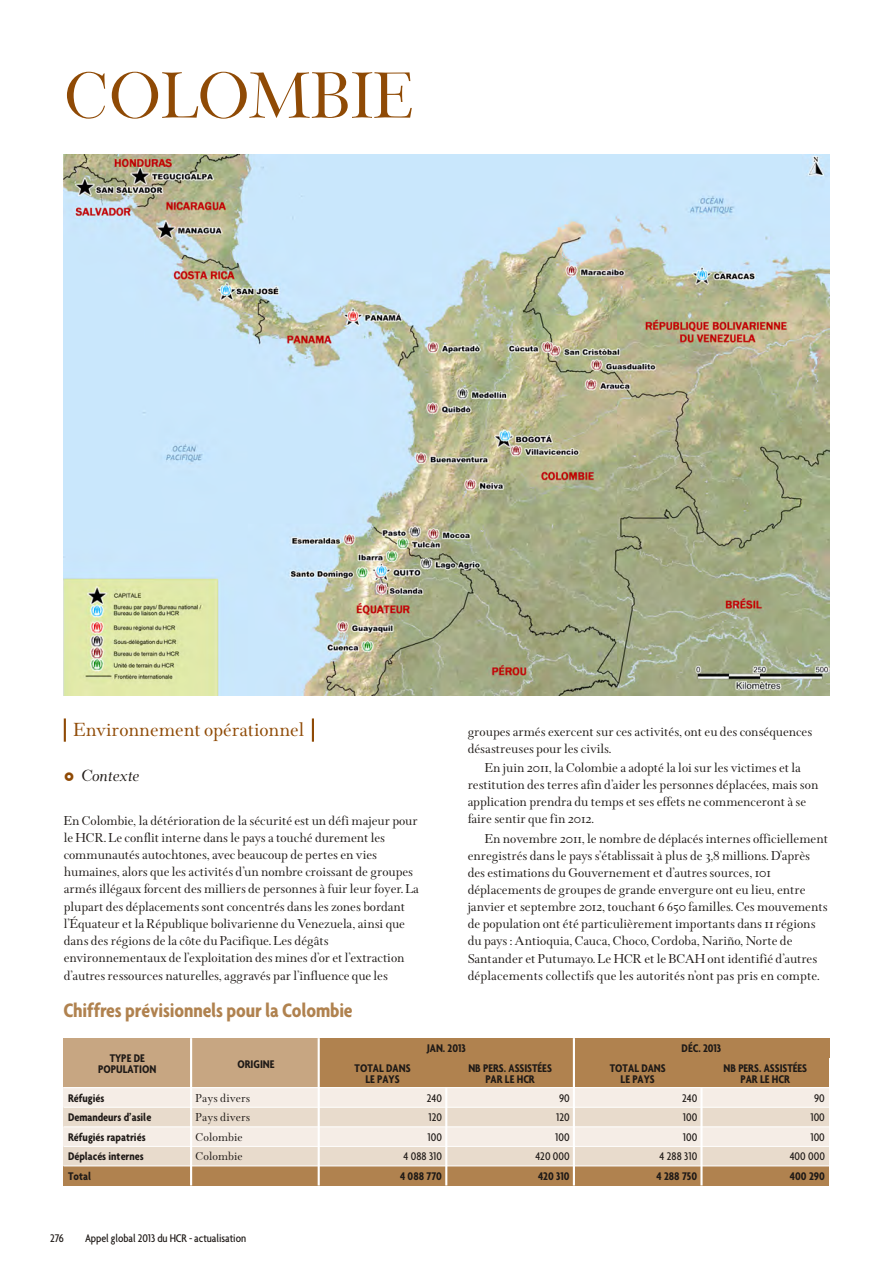
<style>
.page{position:relative;width:894px;height:1263px;background:#fff}
.page>*{position:absolute;margin:0;border:0;box-sizing:border-box;transform-origin:0 0}
.t1{font:72px "Wessex Roman Titling";letter-spacing:-.015em;color:#8f4a05}
.t2{font:700 condensed 21px "Agenda";letter-spacing:-.005em;color:#b0824f}
.t3{font:21px "Wessex";letter-spacing:-.005em;color:#8f4a05}
.t4{font:italic 18px "Wessex";letter-spacing:-.005em;color:#1f1a17}
.t5{font:14.25px/17.1px "Wessex";letter-spacing:-.005em;color:#1f1a17}
.t6{font:12.75px "Wessex";color:#1f1a17}
.t7{font:700 condensed 12px/11.4px "Agenda";color:#1f1a17;text-align:center}
.t8{font:500 condensed 12px "Agenda";color:#1f1a17}
</style>
<div class="page">
<hr style="left:64px;top:718px;width:2px;height:24px;background:#8f4a05">
<hr style="left:312px;top:718px;width:2px;height:24px;background:#8f4a05">
<img style="left:64px;top:154px;width:765px;height:541px">
<div style="left:64px;top:1038px;width:127px;height:50px;background:#c7a682"></div>
<div style="left:191px;top:1038px;width:128px;height:50px;background:#c7a682"></div>
<div style="left:319px;top:1038px;width:255px;height:19px;background:#b0824f"></div>
<div style="left:574px;top:1038px;width:255px;height:19px;background:#b0824f"></div>
<div style="left:319px;top:1057px;width:127px;height:31px;background:#b0824f"></div>
<div style="left:446px;top:1057px;width:128px;height:31px;background:#b0824f"></div>
<div style="left:574px;top:1057px;width:128px;height:31px;background:#b0824f"></div>
<div style="left:702px;top:1057px;width:127px;height:31px;background:#b0824f"></div>
<div style="left:64px;top:1088px;width:127px;height:19px;background:#f5ede6"></div>
<div style="left:191px;top:1088px;width:128px;height:19px;background:#f5ede6"></div>
<div style="left:319px;top:1088px;width:127px;height:19px;background:#f5ede6"></div>
<div style="left:446px;top:1088px;width:128px;height:19px;background:#f5ede6"></div>
<div style="left:574px;top:1088px;width:128px;height:19px;background:#f5ede6"></div>
<div style="left:702px;top:1088px;width:127px;height:19px;background:#f5ede6"></div>
<div style="left:64px;top:1107px;width:127px;height:20px;background:#e8dbcc"></div>
<div style="left:191px;top:1107px;width:128px;height:20px;background:#e8dbcc"></div>
<div style="left:319px;top:1107px;width:127px;height:20px;background:#e8dbcc"></div>
<div style="left:446px;top:1107px;width:128px;height:20px;background:#e8dbcc"></div>
<div style="left:574px;top:1107px;width:128px;height:20px;background:#e8dbcc"></div>
<div style="left:702px;top:1107px;width:127px;height:20px;background:#e8dbcc"></div>
<div style="left:64px;top:1127px;width:127px;height:19px;background:#f5ede6"></div>
<div style="left:191px;top:1127px;width:128px;height:19px;background:#f5ede6"></div>
<div style="left:319px;top:1127px;width:127px;height:19px;background:#f5ede6"></div>
<div style="left:446px;top:1127px;width:128px;height:19px;background:#f5ede6"></div>
<div style="left:574px;top:1127px;width:128px;height:19px;background:#f5ede6"></div>
<div style="left:702px;top:1127px;width:127px;height:19px;background:#f5ede6"></div>
<div style="left:64px;top:1146px;width:127px;height:20px;background:#e8dbcc"></div>
<div style="left:191px;top:1146px;width:128px;height:20px;background:#e8dbcc"></div>
<div style="left:319px;top:1146px;width:127px;height:20px;background:#e8dbcc"></div>
<div style="left:446px;top:1146px;width:128px;height:20px;background:#e8dbcc"></div>
<div style="left:574px;top:1146px;width:128px;height:20px;background:#e8dbcc"></div>
<div style="left:702px;top:1146px;width:127px;height:20px;background:#e8dbcc"></div>
<div style="left:64px;top:1166px;width:127px;height:20px;background:#b0824f"></div>
<div style="left:191px;top:1166px;width:128px;height:20px;background:#b0824f"></div>
<div style="left:319px;top:1166px;width:127px;height:20px;background:#b0824f"></div>
<div style="left:446px;top:1166px;width:128px;height:20px;background:#b0824f"></div>
<div style="left:574px;top:1166px;width:128px;height:20px;background:#b0824f"></div>
<div style="left:702px;top:1166px;width:127px;height:20px;background:#b0824f"></div>
<hr style="left:64px;top:1087px;width:382px;height:1px;background:#fff">
<hr style="left:446px;top:1087px;width:128px;height:1px;background:#fff">
<hr style="left:574px;top:1087px;width:128px;height:1px;background:#fff">
<hr style="left:702px;top:1087px;width:127px;height:1px;background:#fff">
<hr style="left:64px;top:1107px;width:765px;height:1px;background:#fff">
<hr style="left:64px;top:1126px;width:765px;height:1px;background:#fff">
<hr style="left:64px;top:1146px;width:765px;height:1px;background:#fff">
<hr style="left:64px;top:1166px;width:765px;height:1px;background:#fff">
<hr style="left:190px;top:1038px;width:2px;height:148px;background:#fff">
<hr style="left:318px;top:1038px;width:2px;height:148px;background:#fff">
<hr style="left:445px;top:1087px;width:2px;height:99px;background:#fff">
<hr style="left:573px;top:1038px;width:2px;height:148px;background:#fff">
<hr style="left:700px;top:1087px;width:3px;height:99px;background:#fff">
<h1 class="t1" style="left:64px;top:63px;width:351px">COLOMBIE</h1>
<h2 class="t3" style="left:74px;top:721px;width:232px">Environnement opérationnel</h2>
<p class="t4" style="left:81px;top:767px;width:60px">Contexte</p>
<p class="t5" style="left:64px;top:812px;width:357px">En Colombie, la détérioration de la sécurité est un défi majeur pour le HCR. Le conflit interne dans le pays a touché durement les communautés autochtones, avec beaucoup de pertes en vies humaines, alors que les activités d’un nombre croissant de groupes armés illégaux forcent des milliers de personnes à fuir leur foyer. La plupart des déplacements sont concentrés dans les zones bordant l’Équateur et la République bolivarienne du Venezuela, ainsi que dans des régions de la côte du Pacifique. Les dégâts environnementaux de l’exploitation des mines d’or et l’extraction d’autres ressources naturelles, aggravés par l’influence que les</p>
<p class="t5" style="left:468px;top:723px;width:346px">groupes armés exercent sur ces activités, ont eu des conséquences désastreuses pour les civils.</p>
<p class="t5" style="left:468px;top:760px;width:352px;text-indent:17px">En juin 2011, la Colombie a adopté la loi sur les victimes et la restitution des terres afin d’aider les personnes déplacées, mais son application prendra du temps et ses effets ne commenceront à se faire sentir que fin 2012.</p>
<p class="t5" style="left:468px;top:831px;width:362px;text-indent:17px">En novembre 2011, le nombre de déplacés internes officiellement enregistrés dans le pays s’établissait à plus de 3,8 millions. D’après des estimations du Gouvernement et d’autres sources, 101 déplacements de groupes de grande envergure ont eu lieu, entre janvier et septembre 2012, touchant 6 650 familles. Ces mouvements de population ont été particulièrement importants dans 11 régions du pays : Antioquia, Cauca, Choco, Cordoba, Nariño, Norte de Santander et Putumayo. Le HCR et le BCAH ont identifié d’autres déplacements collectifs que les autorités n’ont pas pris en compte.</p>
<h2 class="t2" style="left:64px;top:1001px;width:291px">Chiffres prévisionnels pour la Colombie</h2>
<p class="t7" style="left:98px;top:1053px;width:60px">TYPE DE<br>POPULATION</p>
<p class="t7" style="left:237px;top:1059px;width:39px">ORIGINE</p>
<p class="t7" style="left:427px;top:1043px;width:41px">JAN. 2013</p>
<p class="t7" style="left:682px;top:1043px;width:41px">DÉC. 2013</p>
<p class="t7" style="left:355px;top:1063px;width:58px">TOTAL DANS<br>LE PAYS</p>
<p class="t7" style="left:468px;top:1063px;width:85px">NB PERS. ASSISTÉES<br>PAR LE HCR</p>
<p class="t7" style="left:610px;top:1063px;width:58px">TOTAL DANS<br>LE PAYS</p>
<p class="t7" style="left:724px;top:1063px;width:85px">NB PERS. ASSISTÉES<br>PAR LE HCR</p>
<p class="t7" style="left:68px;top:1093px;width:38px">Réfugiés</p>
<p class="t6" style="left:196px;top:1092px;width:56px">Pays di vers</p>
<p class="t8" style="left:427px;top:1092px;width:17px">240</p>
<p class="t8" style="left:559px;top:1092px;width:12px">90</p>
<p class="t8" style="left:682px;top:1092px;width:17px">240</p>
<p class="t8" style="left:814px;top:1092px;width:12px">90</p>
<p class="t7" style="left:68px;top:1112px;width:85px">Demandeurs d’asile</p>
<p class="t6" style="left:196px;top:1112px;width:56px">Pays di vers</p>
<p class="t8" style="left:428px;top:1112px;width:15px">120</p>
<p class="t8" style="left:556px;top:1112px;width:15px">120</p>
<p class="t8" style="left:683px;top:1112px;width:16px">100</p>
<p class="t8" style="left:810px;top:1112px;width:16px">100</p>
<p class="t7" style="left:68px;top:1132px;width:79px">Réfugiés rapatriés</p>
<p class="t6" style="left:196px;top:1131px;width:49px">Colombie</p>
<p class="t8" style="left:428px;top:1131px;width:16px">100</p>
<p class="t8" style="left:555px;top:1131px;width:16px">100</p>
<p class="t8" style="left:683px;top:1131px;width:16px">100</p>
<p class="t8" style="left:810px;top:1131px;width:16px">100</p>
<p class="t7" style="left:68px;top:1151px;width:77px">Déplacés internes</p>
<p class="t6" style="left:196px;top:1151px;width:49px">Colombie</p>
<p class="t8" style="left:404px;top:1151px;width:40px">4 088 310</p>
<p class="t8" style="left:535px;top:1151px;width:36px">420 000</p>
<p class="t8" style="left:660px;top:1151px;width:39px">4 288 310</p>
<p class="t8" style="left:790px;top:1151px;width:37px">400 000</p>
<p class="t7" style="left:68px;top:1171px;width:25px">To tal</p>
<p class="t7" style="left:400px;top:1171px;width:44px">4 088 770</p>
<p class="t7" style="left:538px;top:1171px;width:33px">420 310</p>
<p class="t7" style="left:657px;top:1171px;width:42px">4 288 750</p>
<p class="t7" style="left:790px;top:1171px;width:37px">400 290</p>
<p class="t8" style="left:50px;top:1232px;width:15px">276</p>
<p class="t8" style="left:85px;top:1232px;width:163px">Appel global 2013 du HCR - actualisation</p>
</div>
